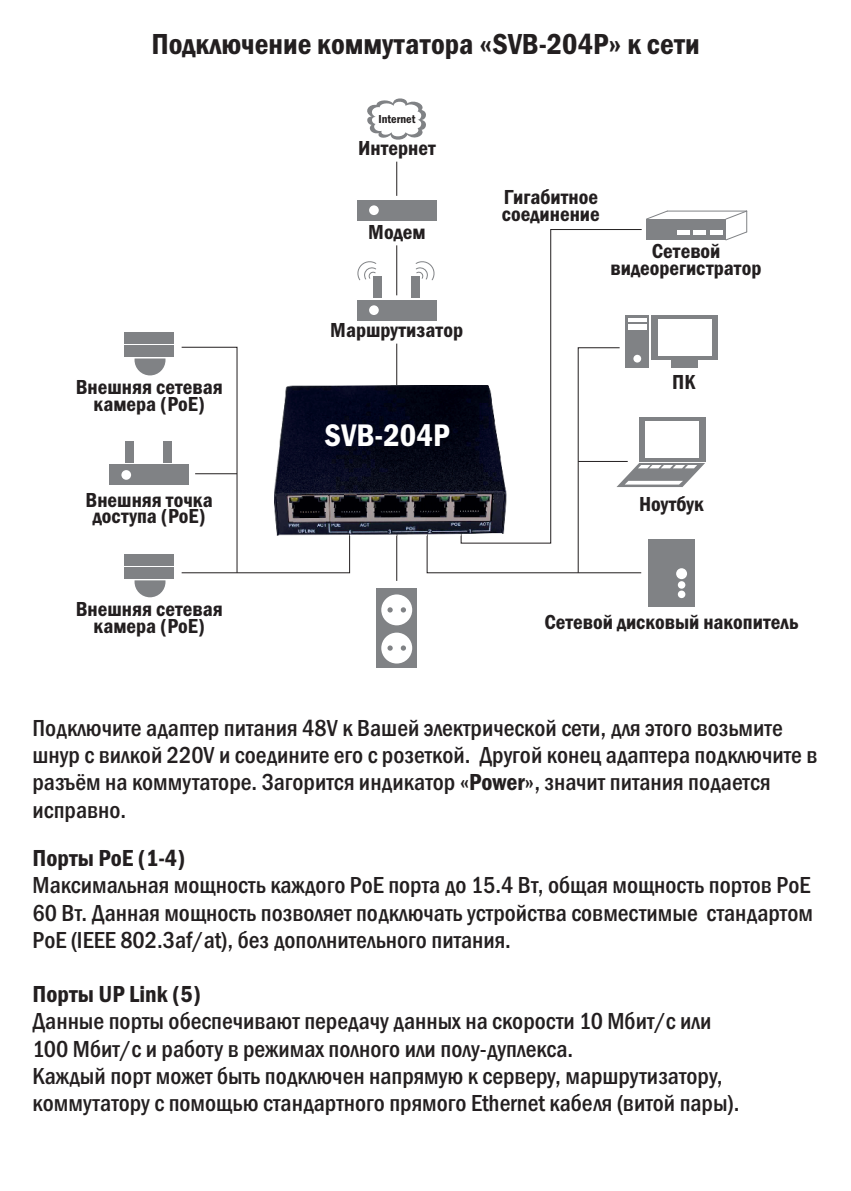
<style>
.page{position:relative;width:851px;height:1191px;background:#fff}
.page>*{position:absolute;margin:0;border:0;box-sizing:border-box;transform-origin:0 0}
.t1{font:600 condensed 32.4px "Franklin Gothic";color:#fff}
.t2{font:600 condensed 30px "Franklin Gothic";color:#231f20}
.t3{font:500 condensed 24px/27.3px "Franklin Gothic";color:#231f20}
.t4{font:600 condensed 24px "Franklin Gothic";color:#231f20}
.t5{font:600 condensed 21px/16.8px "Franklin Gothic";color:#231f20;text-align:center}
.t6{font:600 condensed 12px "Franklin Gothic";color:#231f20}
.s1{font-weight:600}
</style>
<div class="page">
<hr style="left:396px;top:343px;width:1px;height:238px;background:#231f20">
<div style="left:357px;top:300px;width:80px;height:21px;background:#808285"></div>
<div style="left:369px;top:305px;width:10px;height:10px;background:#fff;border-radius:50%"></div>
<div style="left:373px;top:276px;width:8px;height:21px;background:#808285"></div>
<div style="left:411px;top:276px;width:8px;height:21px;background:#808285"></div>
<svg style="left:357px;top:261px;width:20px;height:20px"></svg>
<svg style="left:415px;top:261px;width:20px;height:22px"></svg>
<div style="left:357px;top:200px;width:80px;height:21px;background:#808285"></div>
<div style="left:369px;top:205px;width:10px;height:10px;background:#fff;border-radius:50%"></div>
<svg style="left:367px;top:98px;width:59px;height:42px"></svg>
<hr style="left:396px;top:245px;width:1px;height:50px;background:#231f20">
<hr style="left:396px;top:162px;width:1px;height:34px;background:#231f20">
<div style="left:376px;top:589px;width:41px;height:79px;background:#808285"></div>
<div style="left:381px;top:594px;width:31px;height:31px;background:#fff;border-radius:50%"></div>
<div style="left:381px;top:632px;width:31px;height:31px;background:#fff;border-radius:50%"></div>
<svg style="left:387px;top:607px;width:5px;height:5px"></svg>
<svg style="left:400px;top:607px;width:6px;height:5px"></svg>
<svg style="left:387px;top:645px;width:5px;height:5px"></svg>
<svg style="left:400px;top:645px;width:6px;height:5px"></svg>
<div style="left:124px;top:332px;width:50px;height:12px;background:#808285"></div>
<div style="left:124px;top:345px;width:50px;height:12px;background:#808285"></div>
<svg style="left:134px;top:358px;width:31px;height:17px"></svg>
<div style="left:110px;top:464px;width:79px;height:21px;background:#808285"></div>
<div style="left:121px;top:470px;width:10px;height:10px;background:#fff;border-radius:50%"></div>
<div style="left:125px;top:441px;width:9px;height:21px;background:#808285"></div>
<div style="left:163px;top:441px;width:9px;height:21px;background:#808285"></div>
<div style="left:124px;top:554px;width:50px;height:11px;background:#808285"></div>
<div style="left:124px;top:567px;width:50px;height:11px;background:#808285"></div>
<svg style="left:134px;top:580px;width:31px;height:17px"></svg>
<svg style="left:181px;top:346px;width:169px;height:227px"></svg>
<hr style="left:195px;top:473px;width:42px;height:1px;background:#231f20">
<div style="left:646px;top:219px;width:79px;height:21px;background:#808285"></div>
<div style="left:710px;top:230px;width:12px;height:5px;background:#fff"></div>
<div style="left:693px;top:230px;width:12px;height:5px;background:#fff"></div>
<div style="left:677px;top:230px;width:12px;height:5px;background:#fff"></div>
<svg style="left:646px;top:210px;width:21px;height:9px"></svg>
<hr style="left:667px;top:210px;width:79px;height:2px;background:#808285">
<svg style="left:725px;top:210px;width:22px;height:31px"></svg>
<div style="left:651px;top:315px;width:66px;height:44px;background:#808285"></div>
<div style="left:657px;top:319px;width:54px;height:36px;background:#fff"></div>
<div style="left:625px;top:315px;width:24px;height:53px;background:#808285"></div>
<hr style="left:628px;top:318px;width:18px;height:4px;background:#fff">
<div style="left:628px;top:324px;width:18px;height:6px;background:#fff"></div>
<div style="left:648px;top:539px;width:46px;height:67px;background:#808285"></div>
<div style="left:676px;top:568px;width:11px;height:11px;background:#fff;border-radius:50%"></div>
<div style="left:677px;top:581px;width:8px;height:7px;background:#fff;border-radius:50%"></div>
<div style="left:677px;top:590px;width:8px;height:8px;background:#fff;border-radius:50%"></div>
<svg style="left:426px;top:347px;width:279px;height:226px"></svg>
<svg style="left:460px;top:229px;width:182px;height:315px"></svg>
<img style="left:274px;top:385px;width:232px;height:150px">
<p class="t2" style="left:151px;top:33px;width:549px">Подключение коммутатора «SVB-204P» к сети</p>
<p class="t6" style="left:378px;top:114px;width:38px">Internet</p>
<p class="t5" style="left:76px;top:381px;width:148px">Внешняя сетевая камера (PoE)</p>
<p class="t5" style="left:86px;top:493px;width:129px">Внешняя точка доступа (PoE)</p>
<p class="t5" style="left:76px;top:602px;width:148px">Внешняя сетевая камера (PoE)</p>
<p class="t5" style="left:358px;top:142px;width:79px">Интернет</p>
<p class="t5" style="left:368px;top:225px;width:59px">Модем</p>
<p class="t5" style="left:330px;top:323px;width:134px">Маршрутизатор</p>
<h1 class="t1" style="left:324px;top:423px;width:126px">SVB-204P</h1>
<p class="t5" style="left:502px;top:190px;width:99px;text-align:left">Гигабитное соединение</p>
<p class="t5" style="left:610px;top:245px;width:152px">Сетевой видеорегистратор</p>
<p class="t5" style="left:672px;top:375px;width:25px">ПК</p>
<p class="t5" style="left:639px;top:497px;width:66px">Ноутбук</p>
<p class="t5" style="left:544px;top:615px;width:255px">Сетевой дисковый накопитель</p>
<p class="t3" style="left:32px;top:716px;width:786px">Подключите адаптер питания 48V к Вашей электрической сети, для этого возьмите шнур с вилкой 220V и соедините его с розеткой. Другой конец адаптера подключите в разъём на коммутаторе. Загорится индикатор «<span class="s1">Power</span>», значит питания подается исправно.</p>
<p class="t4" style="left:32px;top:849px;width:154px">Порты PoE (1-4)</p>
<p class="t3" style="left:32px;top:873px;width:781px;text-align:justify">Максимальная мощность каждого PoE порта до 15.4 Вт, общая мощность портов PoE 60 Вт. Данная мощность позволяет подключать устройства совместимые стандартом PoE (IEEE 802.3af/at), без дополнительного питания.</p>
<p class="t4" style="left:32px;top:985px;width:170px">Порты UP Link (5)</p>
<p class="t3" style="left:32px;top:1009px;width:708px">Данные порты обеспечивают передачу данных на скорости 10 Мбит/с или 100 Мбит/с и работу в режимах полного или полу-дуплекса.<br>Каждый порт может быть подключен напрямую к серверу, маршрутизатору, коммутатору с помощью стандартного прямого Ethernet кабеля (витой пары).</p>
</div>
